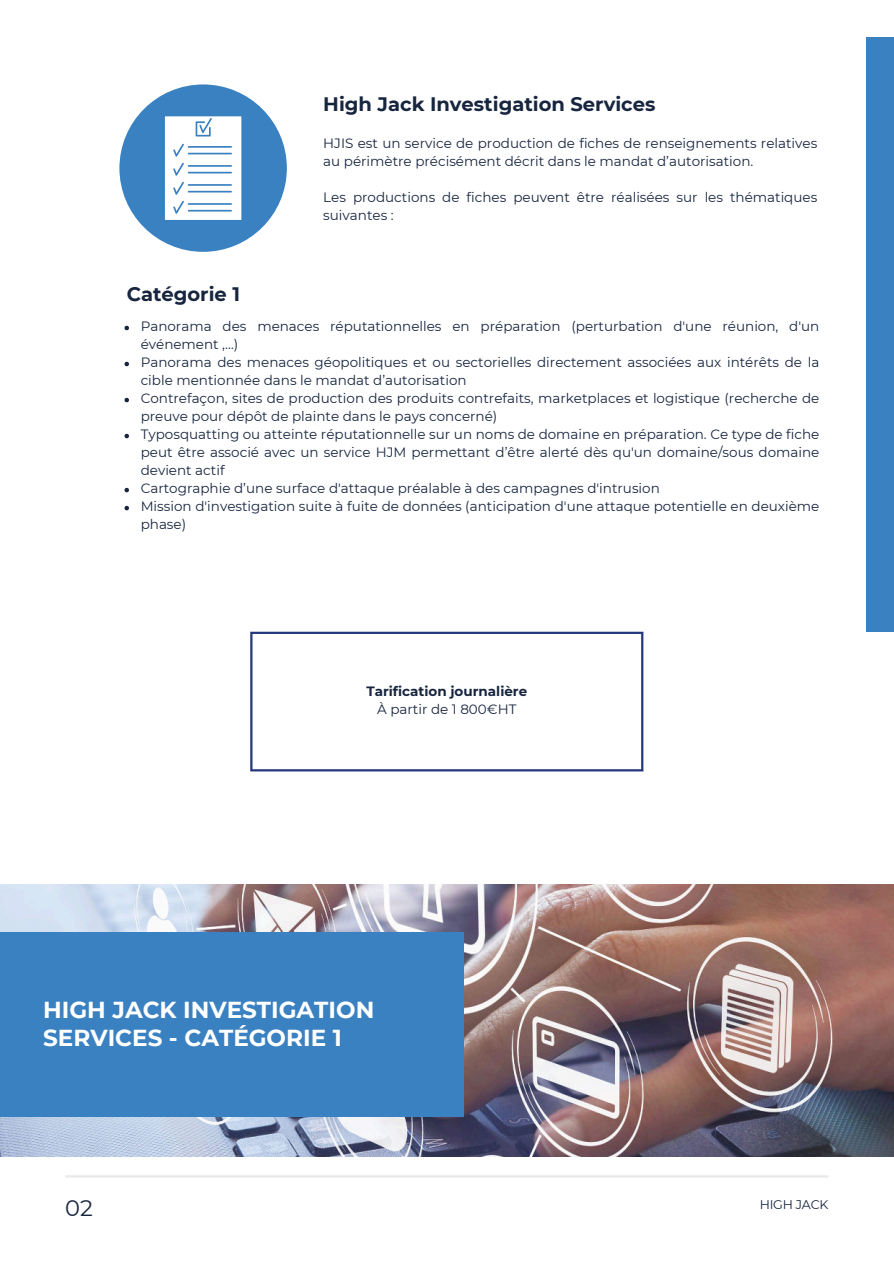
<style>
.page{position:relative;width:894px;height:1264px;background:#fff}
.page>*{position:absolute;margin:0;border:0;box-sizing:border-box;transform-origin:0 0}
.t1{font:700 23.1px/28.2px "Montserrat";color:#fff}
.t2{font:22.5px "Montserrat";color:#17253f}
.t3{font:700 19.5px "Montserrat";color:#17253f}
.t4{font:13.5px/18px "Montserrat";color:#17253f}
.t5{font:700 13.5px "Montserrat";color:#17253f}
.t6{font:12.6px "Montserrat";letter-spacing:-.02em;color:#17253f}
</style>
<div class="page">
<hr style="left:65px;top:1175px;width:763px;height:2px;background:#e9e9e9">
<div style="left:866px;top:37px;width:27px;height:594px;background:#3a81c2"></div>
<div style="left:119px;top:84px;width:168px;height:168px;background:#3a81c2;border-radius:50%"></div>
<svg style="left:165px;top:116px;width:76px;height:104px;background:#e9f0f8"></svg>
<svg style="left:124px;top:326px;width:5px;height:4px"></svg>
<svg style="left:124px;top:362px;width:5px;height:4px"></svg>
<svg style="left:124px;top:398px;width:5px;height:4px"></svg>
<svg style="left:124px;top:434px;width:5px;height:4px"></svg>
<svg style="left:124px;top:488px;width:5px;height:4px"></svg>
<svg style="left:124px;top:506px;width:5px;height:4px"></svg>
<img style="left:0;top:884px;width:893px;height:272px">
<div style="left:0;top:932px;width:464px;height:185px;background:#3a81c2"></div>
<hr style="left:250px;top:634px;width:2px;height:135px;background:#25387e">
<hr style="left:641px;top:634px;width:2px;height:135px;background:#25387e">
<hr style="left:250px;top:631px;width:393px;height:3px;background:#25387e">
<hr style="left:250px;top:769px;width:393px;height:2px;background:#25387e">
<h3 class="t3" style="left:323px;top:90px;width:333px">High Jack Investigation Services</h3>
<h3 class="t3" style="left:127px;top:279px;width:115px">Catégorie 1</h3>
<p class="t4" style="left:323px;top:134px;width:495px">HJIS est un service de production de fiches de renseignements relatives au périmètre précisément décrit dans le mandat d’autorisation.</p>
<p class="t4" style="left:323px;top:188px;width:495px">Les productions de fiches peuvent être réalisées sur les thématiques suivantes :</p>
<p class="t4" style="left:141px;top:317px;width:680px">Panorama des menaces réputationnelles en préparation (perturbation d'une réunion, d'un événement ,…)<br>Panorama des menaces géopolitiques et ou sectorielles directement associées aux intérêts de la cible mentionnée dans le mandat d’autorisation<br>Contrefaçon, sites de production des produits contrefaits, marketplaces et logistique (recherche de preuve pour dépôt de plainte dans le pays concerné)<br>Typosquatting ou atteinte réputationnelle sur un noms de domaine en préparation. Ce type de fiche peut être associé avec un service HJM permettant d’être alerté dès qu'un domaine/sous domaine devient actif<br>Cartographie d’une surface d'attaque préalable à des campagnes d'intrusion<br>Mission d'investigation suite à fuite de données (anticipation d'une attaque potentielle en deuxième phase)</p>
<p class="t5" style="left:366px;top:681px;width:162px">Tarification journalière</p>
<p class="t4" style="left:377px;top:699px;width:141px">À partir de 1 800€HT</p>
<h1 class="t1" style="left:43px;top:994px;width:332px">HIGH JACK INVESTIGATION<br>SERVICES - CATÉGORIE 1</h1>
<h2 class="t2" style="left:65px;top:1192px;width:29px">02</h2>
<p class="t6" style="left:759px;top:1196px;width:70px">HIGH JACK</p>
</div>
